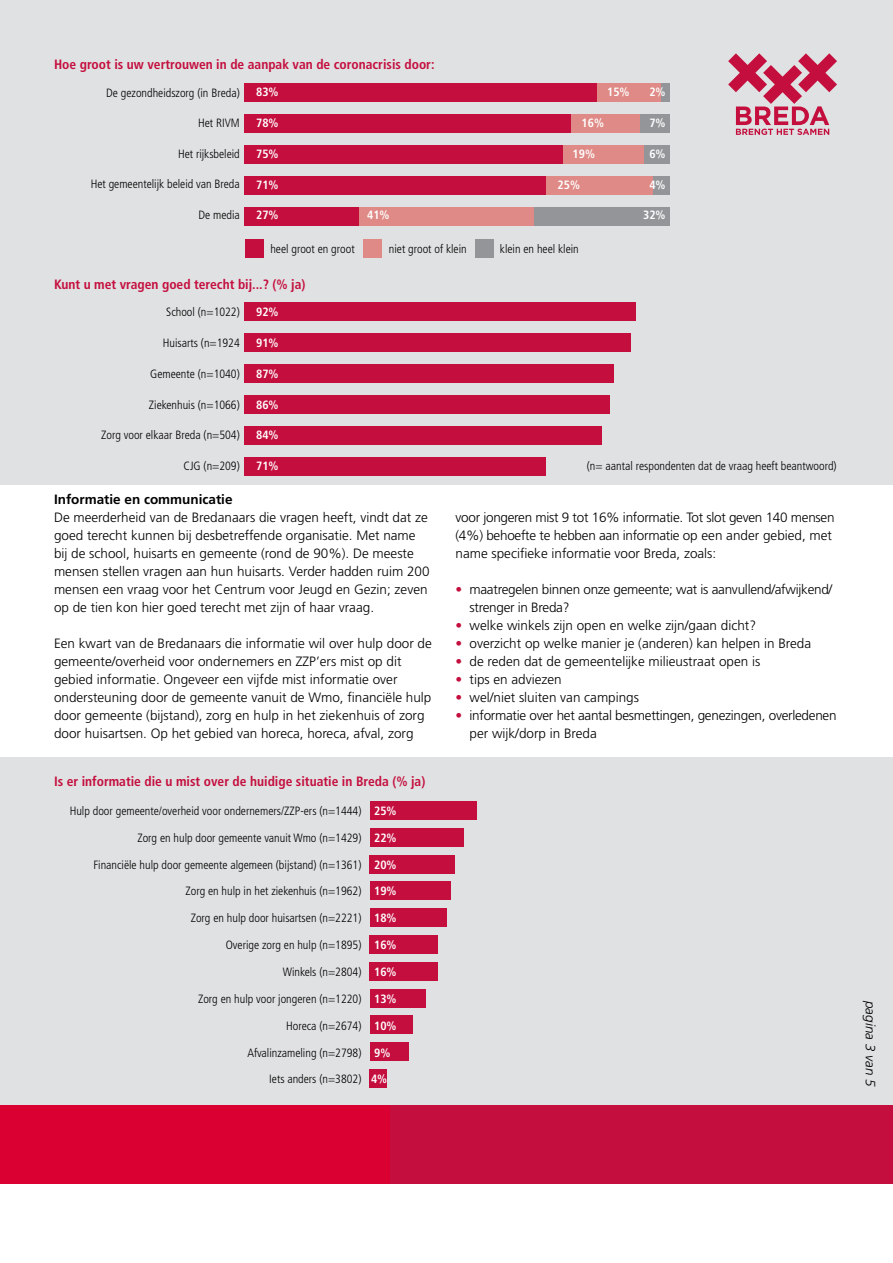
<style>
.page{position:relative;width:893px;height:1263px;background:#fff}
.page>*{position:absolute;margin:0;border:0;box-sizing:border-box;transform-origin:0 0}
.P_basistekst{font:300 13.5px/18px "Frutiger LT Std";color:#000}
.P_basistekst-2{font:300 13.5px/18px "Frutiger LT Std";letter-spacing:-.02em;color:#000}
.t1{font:700 condensed 13.5px "Frutiger LT Std";color:#c40e3e}
._2_kopje{font:700 13.5px "Frutiger LT Std";color:#000}
.t2{font:italic 300 13.5px "Frutiger LT Std";color:#000}
.t3{font:300 condensed 12px "Frutiger LT Std";color:#000}
.t4{font:700 condensed 12px "Frutiger LT Std";color:#fff}
.s1{color:#c40e3e}
</style>
<div class="page">
<div style="left:0;top:0;width:893px;height:485px;background:#e0e1e2"></div>
<div style="left:0;top:757px;width:893px;height:374px;background:#e0e1e2"></div>
<div style="left:0;top:1105px;width:391px;height:79px;background:#db0032"></div>
<div style="left:391px;top:1105px;width:502px;height:79px;background:#c40e3e"></div>
<div style="left:244px;top:83px;width:353px;height:18px;background:#c40e3e"></div>
<div style="left:597px;top:83px;width:64px;height:18px;background:#df8a86"></div>
<div style="left:661px;top:83px;width:9px;height:18px;background:#939598"></div>
<div style="left:640px;top:114px;width:30px;height:18px;background:#939598"></div>
<div style="left:244px;top:114px;width:332px;height:18px;background:#c40e3e"></div>
<div style="left:572px;top:114px;width:68px;height:18px;background:#df8a86"></div>
<div style="left:644px;top:145px;width:26px;height:18px;background:#939598"></div>
<div style="left:244px;top:145px;width:319px;height:18px;background:#c40e3e"></div>
<div style="left:563px;top:145px;width:81px;height:18px;background:#df8a86"></div>
<div style="left:653px;top:176px;width:17px;height:19px;background:#939598"></div>
<div style="left:244px;top:176px;width:302px;height:19px;background:#c40e3e"></div>
<div style="left:546px;top:176px;width:107px;height:19px;background:#df8a86"></div>
<div style="left:534px;top:207px;width:136px;height:19px;background:#939598"></div>
<div style="left:244px;top:207px;width:115px;height:19px;background:#c40e3e"></div>
<div style="left:359px;top:207px;width:175px;height:19px;background:#df8a86"></div>
<div style="left:246px;top:240px;width:18px;height:18px;background:#c40e3e"></div>
<div style="left:363px;top:240px;width:19px;height:18px;background:#df8a86"></div>
<div style="left:476px;top:240px;width:18px;height:18px;background:#939598"></div>
<div style="left:244px;top:334px;width:387px;height:18px;background:#c40e3e"></div>
<div style="left:244px;top:365px;width:370px;height:18px;background:#c40e3e"></div>
<div style="left:244px;top:396px;width:366px;height:18px;background:#c40e3e"></div>
<div style="left:244px;top:427px;width:358px;height:18px;background:#c40e3e"></div>
<div style="left:244px;top:458px;width:302px;height:18px;background:#c40e3e"></div>
<div style="left:244px;top:303px;width:392px;height:18px;background:#c40e3e"></div>
<div style="left:370px;top:801px;width:106px;height:19px;background:#c40e3e"></div>
<div style="left:370px;top:828px;width:93px;height:18px;background:#c40e3e"></div>
<div style="left:370px;top:855px;width:85px;height:18px;background:#c40e3e"></div>
<div style="left:370px;top:882px;width:81px;height:18px;background:#c40e3e"></div>
<div style="left:370px;top:908px;width:76px;height:19px;background:#c40e3e"></div>
<div style="left:370px;top:935px;width:68px;height:19px;background:#c40e3e"></div>
<div style="left:370px;top:962px;width:68px;height:18px;background:#c40e3e"></div>
<div style="left:370px;top:989px;width:55px;height:18px;background:#c40e3e"></div>
<div style="left:370px;top:1016px;width:42px;height:18px;background:#c40e3e"></div>
<div style="left:370px;top:1042px;width:38px;height:19px;background:#c40e3e"></div>
<div style="left:370px;top:1069px;width:17px;height:18px;background:#c40e3e"></div>
<svg style="left:728px;top:53px;width:109px;height:82px"></svg>
<p class="t1" style="left:54px;top:57px;width:382px">Hoe groot is uw vertrouwen in de aanpak van de coronacrisis door:</p>
<p class="t3" style="left:106px;top:86px;width:135px">De gezondheidszorg (in Breda)</p>
<p class="t3" style="left:198px;top:117px;width:43px">Het RIVM</p>
<p class="t3" style="left:178px;top:147px;width:63px">Het rijksbeleid</p>
<p class="t3" style="left:91px;top:177px;width:151px">Het gemeentelijk beleid van Breda</p>
<p class="t3" style="left:198px;top:208px;width:43px">De media</p>
<p class="t4" style="left:256px;top:85px;width:24px">83%</p>
<p class="t4" style="left:607px;top:85px;width:24px">15%</p>
<p class="t4" style="left:649px;top:85px;width:18px">2%</p>
<p class="t4" style="left:256px;top:116px;width:24px">78%</p>
<p class="t4" style="left:582px;top:116px;width:24px">16%</p>
<p class="t4" style="left:649px;top:116px;width:18px">7%</p>
<p class="t4" style="left:256px;top:147px;width:24px">75%</p>
<p class="t4" style="left:573px;top:147px;width:24px">19%</p>
<p class="t4" style="left:649px;top:147px;width:18px">6%</p>
<p class="t4" style="left:256px;top:177px;width:24px">71%</p>
<p class="t4" style="left:558px;top:177px;width:24px">25%</p>
<p class="t4" style="left:649px;top:177px;width:18px">4%</p>
<p class="t4" style="left:256px;top:208px;width:24px">27%</p>
<p class="t4" style="left:367px;top:208px;width:24px">41%</p>
<p class="t4" style="left:643px;top:208px;width:24px">32%</p>
<p class="t3" style="left:270px;top:242px;width:86px">heel groot en groot</p>
<p class="t3" style="left:389px;top:242px;width:79px">niet groot of klein</p>
<p class="t3" style="left:500px;top:242px;width:80px">klein en heel klein</p>
<p class="t1" style="left:54px;top:276px;width:253px">Kunt u met vragen goed terecht bij...? (% ja)</p>
<p class="t3" style="left:166px;top:305px;width:75px">School (n=1022)</p>
<p class="t3" style="left:163px;top:336px;width:78px">Huisarts (n=1924</p>
<p class="t3" style="left:150px;top:367px;width:91px">Gemeente (n=1040)</p>
<p class="t3" style="left:149px;top:398px;width:92px">Ziekenhuis (n=1066)</p>
<p class="t3" style="left:101px;top:428px;width:140px">Zorg voor elkaar Breda (n=504)</p>
<p class="t3" style="left:184px;top:459px;width:58px">CJG (n=209)</p>
<p class="t3" style="left:587px;top:459px;width:251px">(n= aantal respondenten dat de vraag heeft beantwoord)</p>
<p class="t4" style="left:256px;top:305px;width:24px">92%</p>
<p class="t4" style="left:256px;top:336px;width:24px">91%</p>
<p class="t4" style="left:256px;top:367px;width:24px">87%</p>
<p class="t4" style="left:256px;top:397px;width:24px">86%</p>
<p class="t4" style="left:256px;top:428px;width:24px">84%</p>
<p class="t4" style="left:256px;top:459px;width:24px">71%</p>
<p class="_2_kopje" style="left:54px;top:491px;width:180px">Informatie en communicatie</p>
<p class="P_basistekst" style="left:54px;top:509px;width:377px">De meerderheid van de Bredanaars die vragen heeft, vindt dat ze goed terecht kunnen bij desbetreffende organisatie. Met name bij de school, huisarts en gemeente (rond de 90%). De meeste mensen stellen vragen aan hun huisarts. Verder hadden ruim 200 mensen een vraag voor het Centrum voor Jeugd en Gezin; zeven op de tien kon hier goed terecht met zijn of haar vraag.</p>
<p class="P_basistekst" style="left:54px;top:635px;width:379px">Een kwart van de Bredanaars die informatie wil over hulp door de gemeente/overheid voor ondernemers en ZZP’ers mist op dit gebied informatie. Ongeveer een vijfde mist informatie over ondersteuning door de gemeente vanuit de Wmo, financiële hulp door gemeente (bijstand), zorg en hulp in het ziekenhuis of zorg door huisartsen. Op het gebied van horeca, horeca, afval, zorg</p>
<p class="t1" style="left:54px;top:774px;width:373px">Is er informatie die u mist over de huidige situatie in Breda (% ja)</p>
<p class="t4" style="left:374px;top:803px;width:24px">25%</p>
<p class="t4" style="left:374px;top:830px;width:24px">22%</p>
<p class="t4" style="left:374px;top:857px;width:24px">20%</p>
<p class="t4" style="left:374px;top:884px;width:24px">19%</p>
<p class="t4" style="left:374px;top:911px;width:24px">18%</p>
<p class="t4" style="left:374px;top:938px;width:24px">16%</p>
<p class="t4" style="left:374px;top:965px;width:24px">16%</p>
<p class="t4" style="left:374px;top:991px;width:24px">13%</p>
<p class="t4" style="left:374px;top:1018px;width:24px">10%</p>
<p class="t4" style="left:374px;top:1045px;width:18px">9%</p>
<p class="t4" style="left:371px;top:1072px;width:18px">4%</p>
<p class="t3" style="left:70px;top:804px;width:293px">Hulp door gemeente/overheid voor ondernemers/ZZP-ers (n=1444)</p>
<p class="t3" style="left:137px;top:831px;width:226px">Zorg en hulp door gemeente vanuit Wmo (n=1429)</p>
<p class="t3" style="left:93px;top:857px;width:270px">Financiële hulp door gemeente algemeen (bijstand) (n=1361)</p>
<p class="t3" style="left:185px;top:884px;width:177px">Zorg en hulp in het ziekenhuis (n=1962)</p>
<p class="t3" style="left:191px;top:911px;width:172px">Zorg en hulp door huisartsen (n=2221)</p>
<p class="t3" style="left:226px;top:938px;width:137px">Overige zorg en hulp (n=1895)</p>
<p class="t3" style="left:283px;top:965px;width:80px">Winkels (n=2804)</p>
<p class="t3" style="left:198px;top:992px;width:165px">Zorg en hulp voor jongeren (n=1220)</p>
<p class="t3" style="left:286px;top:1019px;width:77px">Horeca (n=2674)</p>
<p class="t3" style="left:247px;top:1045px;width:116px">Afvalinzameling (n=2798)</p>
<p class="t3" style="left:269px;top:1072px;width:94px">Iets anders (n=3802)</p>
<p class="P_basistekst-2" style="left:455px;top:509px;width:381px">voor jongeren mist 9 tot 16% informatie. Tot slot geven 140 mensen (4%) behoefte te hebben aan informatie op een ander gebied, met name specifieke informatie voor Breda, zoals:</p>
<p class="P_basistekst-2" style="left:469px;top:581px;width:364px;text-indent:-14px"><span class="s1">•</span> maatregelen binnen onze gemeente; wat is aanvullend/afwijkend/ strenger in Breda?</p>
<p class="P_basistekst" style="left:455px;top:617px;width:302px"><span class="s1">•</span> welke winkels zijn open en welke zijn/gaan dicht?</p>
<p class="P_basistekst" style="left:455px;top:635px;width:357px"><span class="s1">•</span> overzicht op welke manier je (anderen) kan helpen in Breda</p>
<p class="P_basistekst" style="left:455px;top:653px;width:306px"><span class="s1">•</span> de reden dat de gemeentelijke milieustraat open is</p>
<p class="P_basistekst" style="left:455px;top:671px;width:108px"><span class="s1">•</span> tips en adviezen</p>
<p class="P_basistekst" style="left:455px;top:689px;width:185px"><span class="s1">•</span> wel/niet sluiten van campings</p>
<p class="P_basistekst-2" style="left:469px;top:707px;width:369px;text-indent:-14px"><span class="s1">•</span> informatie over het aantal besmettingen, genezingen, overledenen per wijk/dorp in Breda</p>
<p class="t2" style="left:878px;top:1001px;width:87px;rotate:90deg">pagina 3 van 5</p>
</div>
